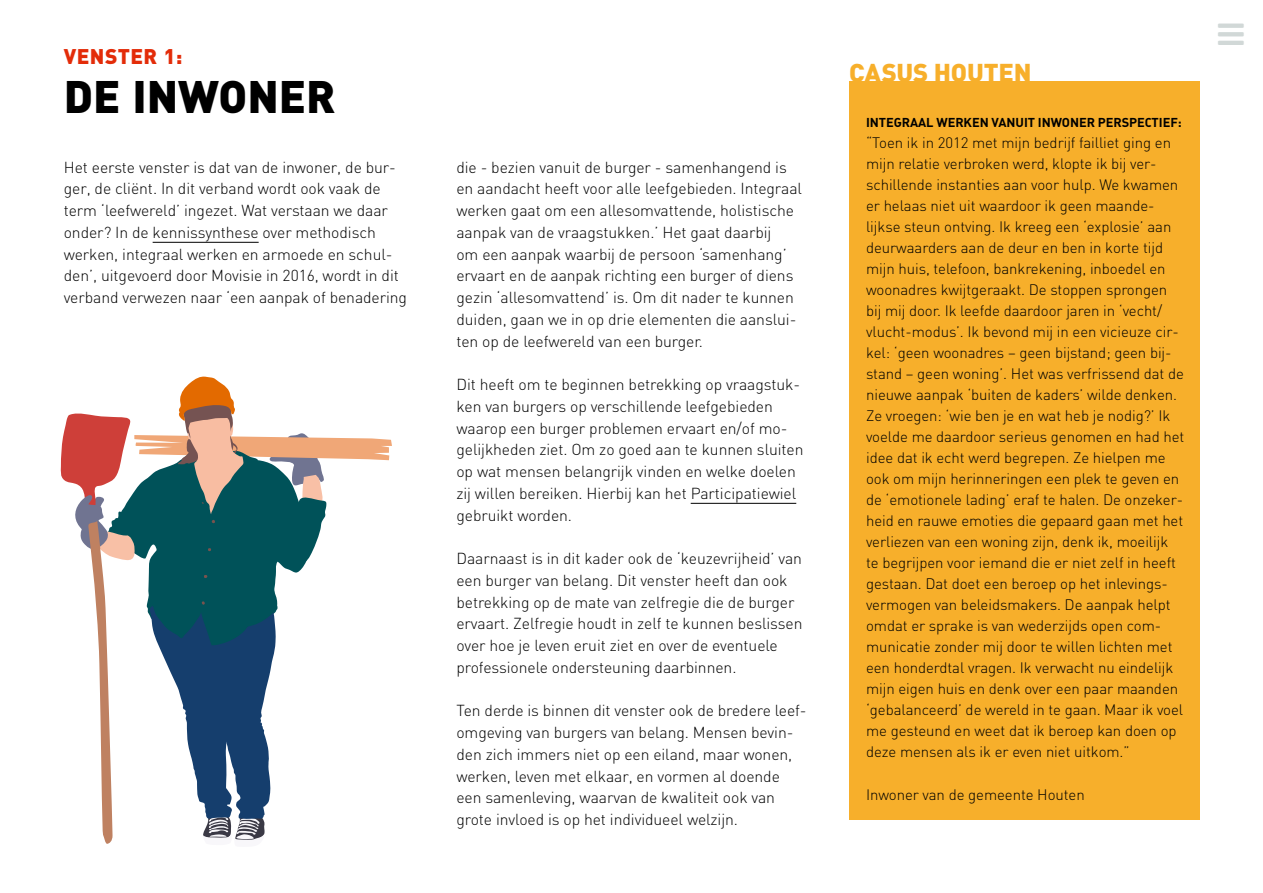
<style>
.page{position:relative;width:1263px;height:893px;background:#fff}
.page>*{position:absolute;margin:0;border:0;box-sizing:border-box;transform-origin:0 0}
.kop{font:900 45px "DIN";color:#000}
.kader_kopje{font:900 25.5px "DIN";letter-spacing:-.005em;color:#f7af2b}
.chapeau{font:900 21px "DIN";letter-spacing:.02em;color:#e32c09}
.brood_volg{font:300 15.75px/21.8px "DIN";letter-spacing:-.005em;color:#000}
.kader_volg{font:300 15px/21px "DIN";letter-spacing:-.005em;color:#000}
.kader_tussenkop{font:700 12.75px "DIN";letter-spacing:-.005em;color:#000}
</style>
<div class="page">
<svg style="left:60px;top:376px;width:332px;height:468px"></svg>
<hr style="left:153px;top:242px;width:106px;height:1px;background:#000">
<div style="left:849px;top:81px;width:350px;height:45px;background:#f7af2b"></div>
<div style="left:849px;top:123px;width:350px;height:654px;background:#f7af2b"></div>
<div style="left:849px;top:774px;width:350px;height:46px;background:#f7af2b"></div>
<hr style="left:691px;top:503px;width:105px;height:1px;background:#000">
<p class="chapeau" style="left:64px;top:42px;width:120px">VENSTER 1:</p>
<p class="kop" style="left:64px;top:66px;width:273px">DE INWONER</p>
<p class="brood_volg" style="left:64px;top:156px;width:345px">Het eerste venster is dat van de inwoner, de bur&shy;ger, de cliënt. In dit verband wordt ook vaak de term ‘leefwereld’ ingezet. Wat verstaan we daar onder? In de kennissynthese over methodisch werken, integraal werken en armoede en schul&shy;den’, uitgevoerd door Movisie in 2016, wordt in dit verband verwezen naar ‘een aanpak of benadering</p>
<p class="brood_volg" style="left:456px;top:156px;width:347px">die - bezien vanuit de burger - samenhangend is en aandacht heeft voor alle leefgebieden. Integraal werken gaat om een allesomvattende, holistische aanpak van de vraagstukken.’ Het gaat daarbij<br>om een aanpak waarbij de persoon ‘samenhang’ ervaart en de aanpak richting een burger of diens gezin ‘allesomvattend’ is. Om dit nader te kunnen duiden, gaan we in op drie elementen die aanslui&shy;ten op de leefwereld van een burger.</p>
<p class="brood_volg" style="left:456px;top:373px;width:349px">Dit heeft om te beginnen betrekking op vraagstuk&shy;ken van burgers op verschillende leefgebieden waarop een burger problemen ervaart en/of mo&shy;gelijkheden ziet. Om zo goed aan te kunnen sluiten op wat mensen belangrijk vinden en welke doelen zij willen bereiken. Hierbij kan het Participatiewiel gebruikt worden.</p>
<p class="brood_volg" style="left:456px;top:547px;width:348px">Daarnaast is in dit kader ook de ‘keuzevrijheid’ van een burger van belang. Dit venster heeft dan ook betrekking op de mate van zelfregie die de burger ervaart. Zelfregie houdt in zelf te kunnen beslissen over hoe je leven eruit ziet en over de eventuele professionele ondersteuning daarbinnen.</p>
<p class="brood_volg" style="left:456px;top:700px;width:352px">Ten derde is binnen dit venster ook de bredere leef&shy;omgeving van burgers van belang. Mensen bevin&shy;den zich immers niet op een eiland, maar wonen, werken, leven met elkaar, en vormen al doende een samenleving, waarvan de kwaliteit ook van grote invloed is op het individueel welzijn.</p>
<p class="kader_kopje" style="left:849px;top:56px;width:184px">CASUS HOUTEN</p>
<p class="kader_tussenkop" style="left:866px;top:114px;width:317px">INTEGRAAL WERKEN VANUIT INWONER PERSPECTIEF:</p>
<p class="kader_volg" style="left:866px;top:132px;width:320px">“Toen ik in 2012 met mijn bedrijf failliet ging en mijn relatie verbroken werd, klopte ik bij ver&shy;schillende instanties aan voor hulp. We kwamen er helaas niet uit waardoor ik geen maande&shy;lijkse steun ontving. Ik kreeg een ‘explosie’ aan deurwaarders aan de deur en ben in korte tijd mijn huis, telefoon, bankrekening, inboedel en woonadres kwijtgeraakt. De stoppen sprongen bij mij door. Ik leefde daardoor jaren in ‘vecht/ vlucht-modus’. Ik bevond mij in een vicieuze cir&shy;kel: ‘geen woonadres – geen bijstand; geen bij&shy;stand – geen woning’. Het was verfrissend dat de nieuwe aanpak ‘buiten de kaders’ wilde denken.<br>Ze vroegen: ‘wie ben je en wat heb je nodig?’ Ik voelde me daardoor serieus genomen en had het idee dat ik echt werd begrepen. Ze hielpen me ook om mijn herinneringen een plek te geven en de ‘emotionele lading’ eraf te halen. De onzeker&shy;heid en rauwe emoties die gepaard gaan met het verliezen van een woning zijn, denk ik, moeilijk te begrijpen voor iemand die er niet zelf in heeft gestaan. Dat doet een beroep op het inlevings&shy;vermogen van beleidsmakers. De aanpak helpt omdat er sprake is van wederzijds open com&shy;municatie zonder mij door te willen lichten met een honderdtal vragen. Ik verwacht nu eindelijk mijn eigen huis en denk over een paar maanden ‘gebalanceerd’ de wereld in te gaan. Maar ik voel me gesteund en weet dat ik beroep kan doen op deze mensen als ik er even niet uitkom.”</p>
<p class="kader_volg" style="left:866px;top:784px;width:220px">Inwoner van de gemeente Houten</p>
</div>
